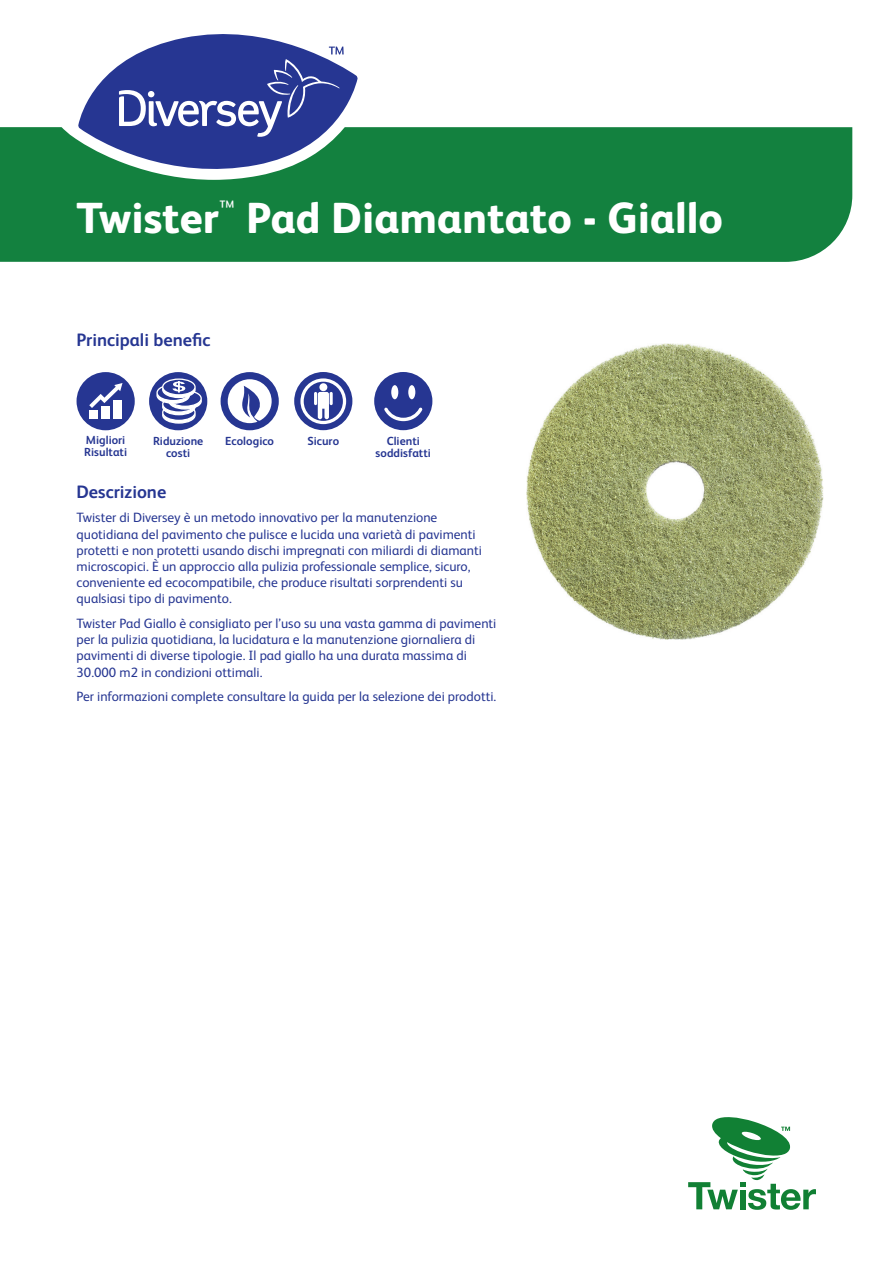
<style>
.page{position:relative;width:893px;height:1263px;background:#fff}
.page>*{position:absolute;margin:0;border:0;box-sizing:border-box;transform-origin:0 0}
.t1{font:800 43.5px "FS Albert Pro";color:#fff}
.t2{font:700 18px "FS Albert Pro";color:#263692}
.t3{font:13.5px/16.2px "FS Albert Pro";color:#263692}
.t4{font:700 11.7px/12.5px "FS Albert Pro";color:#263692;text-align:center}
</style>
<div class="page">
<img style="left:526px;top:343px;width:298px;height:296px">
<div style="left:0;top:127px;width:852px;height:135px;background:#13813f"></div>
<svg style="left:58px;top:127px;width:314px;height:53px;background:#22894b"></svg>
<svg style="left:78px;top:34px;width:280px;height:147px"></svg>
<svg style="left:688px;top:1117px;width:128px;height:93px"></svg>
<div style="left:374px;top:372px;width:58px;height:58px;background:#263692;border-radius:50%"></div>
<svg style="left:384px;top:407px;width:38px;height:14px"></svg>
<div style="left:391px;top:385px;width:7px;height:14px;background:#fff;border-radius:50%"></div>
<div style="left:408px;top:385px;width:7px;height:14px;background:#fff;border-radius:50%"></div>
<svg style="left:221px;top:372px;width:58px;height:58px"></svg>
<div style="left:77px;top:372px;width:58px;height:58px;background:#263692;border-radius:50%"></div>
<svg style="left:89px;top:383px;width:34px;height:25px"></svg>
<div style="left:89px;top:410px;width:9px;height:9px;background:#fff"></div>
<div style="left:101px;top:406px;width:9px;height:13px;background:#fff"></div>
<div style="left:113px;top:400px;width:9px;height:19px;background:#fff"></div>
<div style="left:294px;top:372px;width:58px;height:58px;background:#263692;border-radius:50%"></div>
<svg style="left:300px;top:378px;width:46px;height:46px"></svg>
<div style="left:149px;top:372px;width:58px;height:58px;background:#263692;border-radius:50%"></div>
<svg style="left:156px;top:378px;width:46px;height:46px"></svg>
<h1 class="t1" style="left:77px;top:184px;width:648px">Twister<sup>™</sup> Pad Diamantato - Giallo</h1>
<h2 class="t2" style="left:77px;top:327px;width:135px">Principali benefic</h2>
<p class="t4" style="left:86px;top:433px;width:41px">Migliori</p>
<p class="t4" style="left:225px;top:434px;width:50px">Ecologico</p>
<p class="t4" style="left:84px;top:445px;width:44px">Risultati</p>
<p class="t4" style="left:153px;top:434px;width:52px">Riduzione</p>
<p class="t4" style="left:307px;top:434px;width:33px">Sicuro</p>
<p class="t4" style="left:166px;top:446px;width:26px">costi</p>
<p class="t4" style="left:376px;top:434px;width:57px">Clienti soddisfatti</p>
<h2 class="t2" style="left:77px;top:479px;width:91px">Descrizione</h2>
<p class="t3" style="left:77px;top:509px;width:407px">Twister di Diversey è un metodo innovativo per la manutenzione quotidiana del pavimento che pulisce e lucida una varietà di pavimenti protetti e non protetti usando dischi impregnati con miliardi di diamanti microscopici. È un approccio alla pulizia professionale semplice, sicuro, conveniente ed ecocompatibile, che produce risultati sorprendenti su qualsiasi tipo di pavimento.</p>
<p class="t3" style="left:77px;top:614px;width:421px">Twister Pad Giallo è consigliato per l’uso su una vasta gamma di pavimenti per la pulizia quotidiana, la lucidatura e la manutenzione giornaliera di pavimenti di diverse tipologie. Il pad giallo ha una durata massima di 30.000 m2 in condizioni ottimali.</p>
<p class="t3" style="left:77px;top:688px;width:421px">Per informazioni complete consultare la guida per la selezione dei prodotti.</p>
</div>
